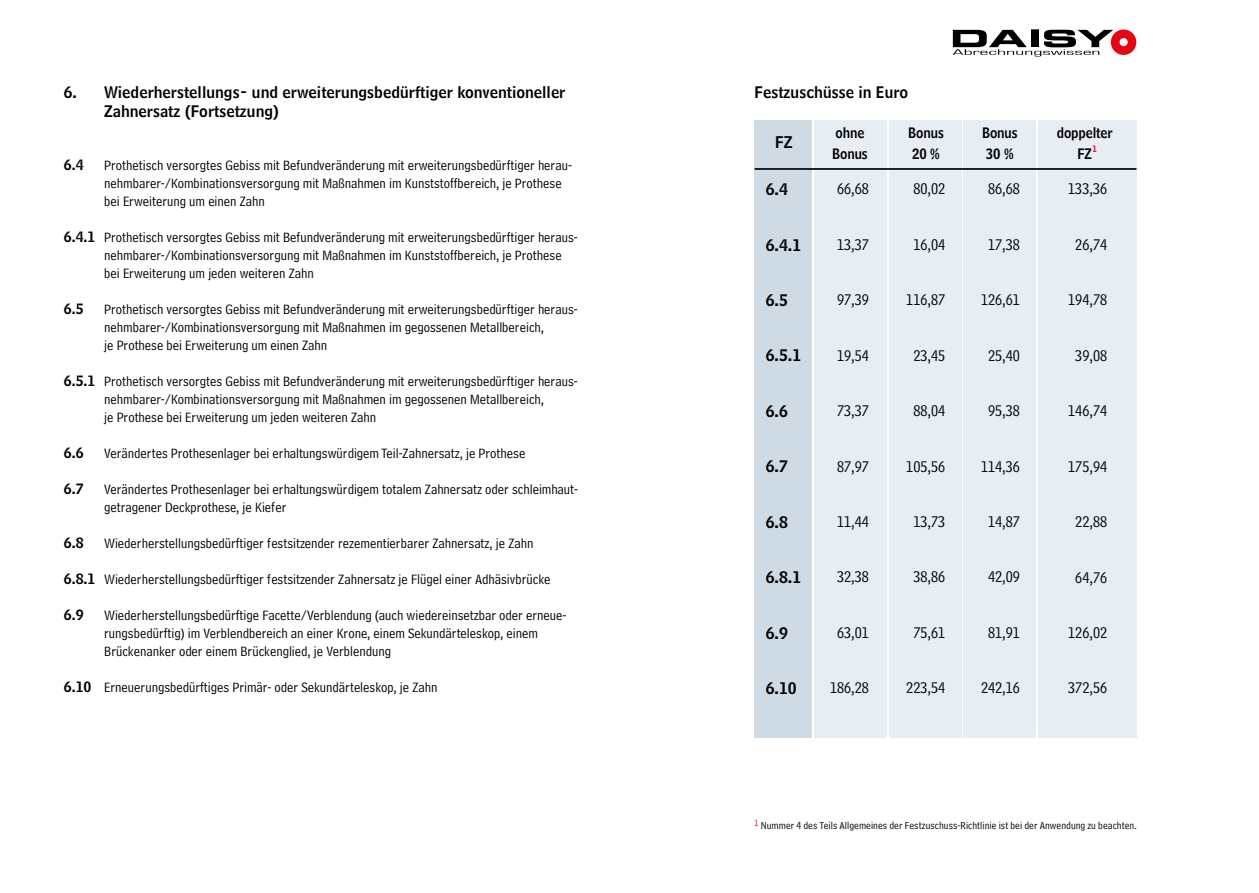
<style>
.page{position:relative;width:1259px;height:893px;background:#fff}
.page>*{position:absolute;margin:0;border:0;box-sizing:border-box;transform-origin:0 0}
.t1{font:15.9px "Bell Centennial Address";color:#000}
.t2{font:15.9px "Bell Centennial Name And Number";color:#000}
.t3{font:15.75px/18.9px "Bell Centennial Name And Number";color:#000}
.t4{font:14.25px/18px "Bell Centennial Address";color:#000}
.t5{font:14.25px/20.1px "Bell Centennial Name And Number";letter-spacing:-.01em;color:#000;scale:.93 1}
.t6{font:14.25px "Bell Centennial Name And Number";letter-spacing:-.01em;color:#000}
.t7{font:10.65px "Bell Centennial Address";letter-spacing:.005em;color:#000}
.t8{font:9.15px "Bell Centennial Address";color:#e30613}
.t9{font:8.85px "Bell Centennial Name And Number";color:#e30613;scale:.93 1}
.s1{font-family:"Bell Centennial Name And Number"}
</style>
<div class="page">
<svg style="left:952px;top:29px;width:184px;height:28px"></svg>
<div style="left:754px;top:121px;width:57px;height:617px;background:#cedbe5"></div>
<div style="left:814px;top:121px;width:72px;height:617px;background:#e6edf3"></div>
<div style="left:889px;top:121px;width:72px;height:617px;background:#e6edf3"></div>
<div style="left:963px;top:121px;width:73px;height:617px;background:#e6edf3"></div>
<div style="left:1038px;top:121px;width:98px;height:617px;background:#e6edf3"></div>
<hr style="left:754px;top:168px;width:382px;height:2px;background:#000">
<p class="t3" style="left:104px;top:82px;width:463px;text-indent:-40px">6. Wiederherstellungs- und erweiterungsbedürftiger konventioneller<br>Zahnersatz (Fortsetzung)</p>
<p class="t3" style="left:754px;top:82px;width:155px">Festzuschüsse in Euro</p>
<p class="t2" style="left:775px;top:132px;width:19px">FZ</p>
<p class="t2" style="left:765px;top:179px;width:24px">6.4</p>
<p class="t5" style="left:832px;top:123px;width:40px">ohne<br>Bonus</p>
<p class="t1" style="left:837px;top:180px;width:33px">66,68</p>
<p class="t5" style="left:908px;top:123px;width:40px">Bonus<br>20 %</p>
<p class="t5" style="left:982px;top:123px;width:40px">Bonus<br>30 %</p>
<p class="t5" style="left:1056px;top:123px;width:61px;text-align:center">doppelter<br>FZ</p>
<p class="t9" style="left:1092px;top:143px;width:6px">1</p>
<p class="t6" style="left:64px;top:156px;width:21px">6.4</p>
<p class="t4" style="left:104px;top:157px;width:469px">Prothetisch versorgtes Gebiss mit Befundveränderung mit erweiterungsbedürftiger herau&shy;nehmbarer-/Kombinationsversorgung mit Maßnahmen im Kunststoffbereich, je Prothese bei Erweiterung um einen Zahn</p>
<p class="t4" style="left:104px;top:229px;width:475px;text-indent:-40px"><span class="s1">6.4.1</span> Prothetisch versorgtes Gebiss mit Befundveränderung mit erweiterungsbedürftiger heraus&shy;nehmbarer-/Kombinationsversorgung mit Maßnahmen im Kunststoffbereich, je Prothese bei Erweiterung um jeden weiteren Zahn</p>
<p class="t6" style="left:64px;top:300px;width:21px">6.5</p>
<p class="t4" style="left:104px;top:300px;width:475px">Prothetisch versorgtes Gebiss mit Befundveränderung mit erweiterungsbedürftiger heraus&shy;nehmbarer-/Kombinationsversorgung mit Maßnahmen im gegossenen Metallbereich,<br>je Prothese bei Erweiterung um einen Zahn</p>
<p class="t4" style="left:104px;top:372px;width:475px;text-indent:-40px"><span class="s1">6.5.1</span> Prothetisch versorgtes Gebiss mit Befundveränderung mit erweiterungsbedürftiger heraus&shy;nehmbarer-/Kombinationsversorgung mit Maßnahmen im gegossenen Metallbereich,<br>je Prothese bei Erweiterung um jeden weiteren Zahn</p>
<p class="t6" style="left:64px;top:444px;width:21px">6.6</p>
<p class="t4" style="left:104px;top:444px;width:422px">Verändertes Prothesenlager bei erhaltungswürdigem Teil-Zahnersatz, je Prothese</p>
<p class="t6" style="left:64px;top:480px;width:21px">6.7</p>
<p class="t4" style="left:104px;top:480px;width:475px">Verändertes Prothesenlager bei erhaltungswürdigem totalem Zahnersatz oder schleimhaut&shy;getragener Deckprothese, je Kiefer</p>
<p class="t6" style="left:64px;top:534px;width:21px">6.8</p>
<p class="t4" style="left:104px;top:534px;width:431px">Wiederherstellungsbedürftiger festsitzender rezementierbarer Zahnersatz, je Zahn</p>
<p class="t4" style="left:64px;top:570px;width:488px"><span class="s1">6.8.1</span> Wiederherstellungsbedürftiger festsitzender Zahnersatz je Flügel einer Adhäsivbrücke</p>
<p class="t6" style="left:64px;top:606px;width:21px">6.9</p>
<p class="t4" style="left:104px;top:606px;width:464px">Wiederherstellungsbedürftige Facette/Verblendung (auch wiedereinsetzbar oder erneue&shy;rungsbedürftig) im Verblendbereich an einer Krone, einem Sekundärteleskop, einem<br>Brückenanker oder einem Brückenglied, je Verblendung</p>
<p class="t4" style="left:64px;top:678px;width:375px"><span class="s1">6.10</span> Erneuerungsbedürftiges Primär- oder Sekundärteleskop, je Zahn</p>
<p class="t1" style="left:913px;top:180px;width:33px">80,02</p>
<p class="t1" style="left:988px;top:180px;width:33px">86,68</p>
<p class="t1" style="left:1068px;top:180px;width:40px">133,36</p>
<p class="t2" style="left:765px;top:235px;width:37px">6.4.1</p>
<p class="t1" style="left:837px;top:235px;width:33px">13,37</p>
<p class="t1" style="left:913px;top:235px;width:33px">16,04</p>
<p class="t1" style="left:988px;top:235px;width:33px">17,38</p>
<p class="t1" style="left:1075px;top:235px;width:33px">26,74</p>
<p class="t2" style="left:765px;top:290px;width:24px">6.5</p>
<p class="t1" style="left:837px;top:291px;width:33px">97,39</p>
<p class="t1" style="left:906px;top:291px;width:40px">116,87</p>
<p class="t1" style="left:981px;top:291px;width:40px">126,61</p>
<p class="t1" style="left:1068px;top:291px;width:40px">194,78</p>
<p class="t2" style="left:765px;top:346px;width:37px">6.5.1</p>
<p class="t1" style="left:837px;top:346px;width:33px">19,54</p>
<p class="t1" style="left:913px;top:346px;width:33px">23,45</p>
<p class="t1" style="left:988px;top:346px;width:33px">25,40</p>
<p class="t1" style="left:1075px;top:346px;width:33px">39,08</p>
<p class="t2" style="left:765px;top:401px;width:24px">6.6</p>
<p class="t1" style="left:837px;top:402px;width:33px">73,37</p>
<p class="t1" style="left:913px;top:402px;width:33px">88,04</p>
<p class="t1" style="left:988px;top:402px;width:33px">95,38</p>
<p class="t1" style="left:1068px;top:402px;width:40px">146,74</p>
<p class="t2" style="left:765px;top:456px;width:24px">6.7</p>
<p class="t1" style="left:837px;top:457px;width:33px">87,97</p>
<p class="t1" style="left:906px;top:457px;width:40px">105,56</p>
<p class="t1" style="left:981px;top:457px;width:40px">114,36</p>
<p class="t1" style="left:1068px;top:457px;width:40px">175,94</p>
<p class="t2" style="left:765px;top:512px;width:24px">6.8</p>
<p class="t1" style="left:913px;top:512px;width:33px">13,73</p>
<p class="t1" style="left:988px;top:513px;width:33px">14,87</p>
<p class="t1" style="left:1075px;top:513px;width:33px">22,88</p>
<p class="t1" style="left:837px;top:512px;width:33px">11,44</p>
<p class="t2" style="left:765px;top:567px;width:37px">6.8.1</p>
<p class="t1" style="left:837px;top:568px;width:33px">32,38</p>
<p class="t1" style="left:913px;top:568px;width:33px">38,86</p>
<p class="t1" style="left:988px;top:568px;width:33px">42,09</p>
<p class="t1" style="left:1075px;top:568px;width:33px">64,76</p>
<p class="t2" style="left:765px;top:623px;width:24px">6.9</p>
<p class="t1" style="left:837px;top:623px;width:33px">63,01</p>
<p class="t1" style="left:988px;top:623px;width:33px">81,91</p>
<p class="t1" style="left:1068px;top:623px;width:40px">126,02</p>
<p class="t1" style="left:913px;top:623px;width:33px">75,61</p>
<p class="t2" style="left:765px;top:678px;width:33px">6.10</p>
<p class="t1" style="left:830px;top:679px;width:40px">186,28</p>
<p class="t1" style="left:906px;top:679px;width:40px">223,54</p>
<p class="t1" style="left:981px;top:679px;width:40px">242,16</p>
<p class="t1" style="left:1068px;top:679px;width:40px">372,56</p>
<p class="t8" style="left:754px;top:818px;width:6px">1</p>
<p class="t7" style="left:761px;top:819px;width:377px">Nummer 4 des Teils Allgemeines der Festzuschuss-Richtlinie ist bei der Anwendung zu beachten.</p>
</div>
